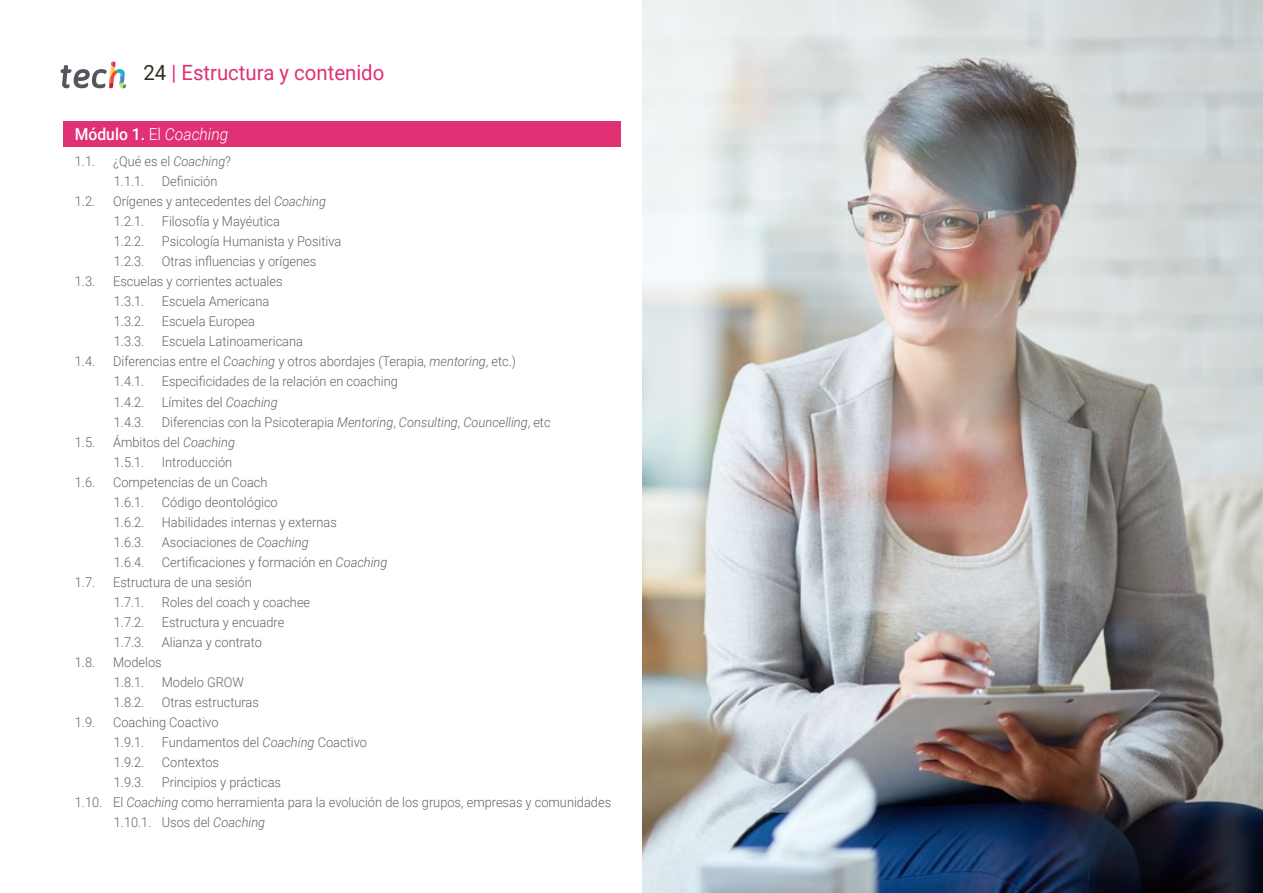
<style>
.page{position:relative;width:1263px;height:893px;background:#fff}
.page>*{position:absolute;margin:0;border:0;box-sizing:border-box;transform-origin:0 0}
.t1{font:21px "Roboto";color:#df3174}
.t2{font:500 16.5px "Roboto";color:#fff;scale:.95 1}
.t3{font:300 13.5px/20px "Roboto";color:#61646a;scale:.95 1}
.s1{color:#312e20}
.s2{font-weight:300}
.s3{font-weight:300;font-style:italic}
.s4{font-style:italic}
</style>
<div class="page">
<svg style="left:61px;top:62px;width:65px;height:27px"></svg>
<div style="left:64px;top:121px;width:557px;height:25px;background:#df3174"></div>
<img style="left:642px;top:0;width:621px;height:893px">
<h1 class="t1" style="left:144px;top:57px;width:242px"><span class="s1">24</span> | Estructura y contenido</h1>
<p class="t2" style="left:75px;top:123px;width:163px">Módulo 1. <span class="s2">El</span> <span class="s3">Coaching</span></p>
<p class="t3" style="left:75px;top:151px;width:23px">1.1.</p>
<p class="t3" style="left:113px;top:151px;width:126px">¿Qué es el <span class="s4">Coaching</span>?<br>1.1.1.</p>
<p class="t3" style="left:162px;top:171px;width:60px">Definición</p>
<p class="t3" style="left:75px;top:191px;width:23px">1.2.</p>
<p class="t3" style="left:113px;top:191px;width:226px">Orígenes y antecedentes del <span class="s4">Coaching<br></span>1.2.1.</p>
<p class="t3" style="left:162px;top:211px;width:126px">Filosofía y Mayéutica</p>
<p class="t3" style="left:114px;top:231px;width:34px">1.2.2.</p>
<p class="t3" style="left:162px;top:231px;width:190px">Psicología Humanista y Positiva</p>
<p class="t3" style="left:114px;top:251px;width:34px">1.2.3.</p>
<p class="t3" style="left:162px;top:251px;width:164px">Otras influencias y orígenes</p>
<p class="t3" style="left:75px;top:271px;width:23px">1.3.</p>
<p class="t3" style="left:113px;top:271px;width:180px">Escuelas y corrientes actuales<br>1.3.1.</p>
<p class="t3" style="left:162px;top:291px;width:115px">Escuela Americana</p>
<p class="t3" style="left:114px;top:311px;width:34px">1.3.2.</p>
<p class="t3" style="left:162px;top:311px;width:100px">Escuela Europea</p>
<p class="t3" style="left:114px;top:331px;width:34px">1.3.3.</p>
<p class="t3" style="left:162px;top:331px;width:150px">Escuela Latinoamericana</p>
<p class="t3" style="left:75px;top:351px;width:23px">1.4.</p>
<p class="t3" style="left:113px;top:351px;width:426px">Diferencias entre el <span class="s4">Coaching</span> y otros abordajes (Terapia, <span class="s4">mentoring</span>, etc.)<br>1.4.1.</p>
<p class="t3" style="left:162px;top:371px;width:250px">Especificidades de la relación en coaching</p>
<p class="t3" style="left:114px;top:391px;width:34px">1.4.2.</p>
<p class="t3" style="left:162px;top:391px;width:124px">Límites del <span class="s4">Coaching</span></p>
<p class="t3" style="left:114px;top:411px;width:34px">1.4.3.</p>
<p class="t3" style="left:162px;top:411px;width:411px">Diferencias con la Psicoterapia <span class="s4">Mentoring</span>, <span class="s4">Consulting</span>, <span class="s4">Councelling</span>, etc</p>
<p class="t3" style="left:75px;top:431px;width:23px">1.5.</p>
<p class="t3" style="left:113px;top:431px;width:130px">Ámbitos del <span class="s4">Coaching<br></span>1.5.1.</p>
<p class="t3" style="left:162px;top:451px;width:76px">Introducción</p>
<p class="t3" style="left:75px;top:471px;width:23px">1.6.</p>
<p class="t3" style="left:113px;top:471px;width:164px">Competencias de un Coach<br>1.6.1.</p>
<p class="t3" style="left:162px;top:491px;width:124px">Código deontológico</p>
<p class="t3" style="left:114px;top:511px;width:34px">1.6.2.</p>
<p class="t3" style="left:162px;top:511px;width:186px">Habilidades internas y externas</p>
<p class="t3" style="left:114px;top:531px;width:34px">1.6.3.</p>
<p class="t3" style="left:162px;top:531px;width:156px">Asociaciones de <span class="s4">Coaching</span></p>
<p class="t3" style="left:114px;top:551px;width:34px">1.6.4.</p>
<p class="t3" style="left:162px;top:551px;width:239px">Certificaciones y formación en <span class="s4">Coaching</span></p>
<p class="t3" style="left:75px;top:571px;width:23px">1.7.</p>
<p class="t3" style="left:113px;top:571px;width:148px">Estructura de una sesión<br>1.7.1.</p>
<p class="t3" style="left:162px;top:591px;width:158px">Roles del coach y coachee</p>
<p class="t3" style="left:114px;top:611px;width:34px">1.7.2.</p>
<p class="t3" style="left:162px;top:611px;width:130px">Estructura y encuadre</p>
<p class="t3" style="left:114px;top:631px;width:34px">1.7.3.</p>
<p class="t3" style="left:162px;top:631px;width:107px">Alianza y contrato</p>
<p class="t3" style="left:75px;top:651px;width:23px">1.8.</p>
<p class="t3" style="left:113px;top:651px;width:53px">Modelos<br>1.8.1.</p>
<p class="t3" style="left:162px;top:671px;width:88px">Modelo GROW</p>
<p class="t3" style="left:114px;top:691px;width:34px">1.8.2.</p>
<p class="t3" style="left:162px;top:691px;width:104px">Otras estructuras</p>
<p class="t3" style="left:75px;top:711px;width:23px">1.9.</p>
<p class="t3" style="left:113px;top:711px;width:112px">Coaching Coactivo<br>1.9.1.</p>
<p class="t3" style="left:162px;top:731px;width:217px">Fundamentos del <span class="s4">Coaching</span> Coactivo</p>
<p class="t3" style="left:114px;top:751px;width:34px">1.9.2.</p>
<p class="t3" style="left:162px;top:751px;width:62px">Contextos</p>
<p class="t3" style="left:114px;top:771px;width:34px">1.9.3.</p>
<p class="t3" style="left:162px;top:771px;width:127px">Principios y prácticas</p>
<p class="t3" style="left:75px;top:791px;width:566px">1.10. El <span class="s4">Coaching</span> como herramienta para la evolución de los grupos, empresas y comunidades</p>
<p class="t3" style="left:114px;top:812px;width:161px">1.10.1. Usos del <span class="s4">Coaching</span></p>
</div>
